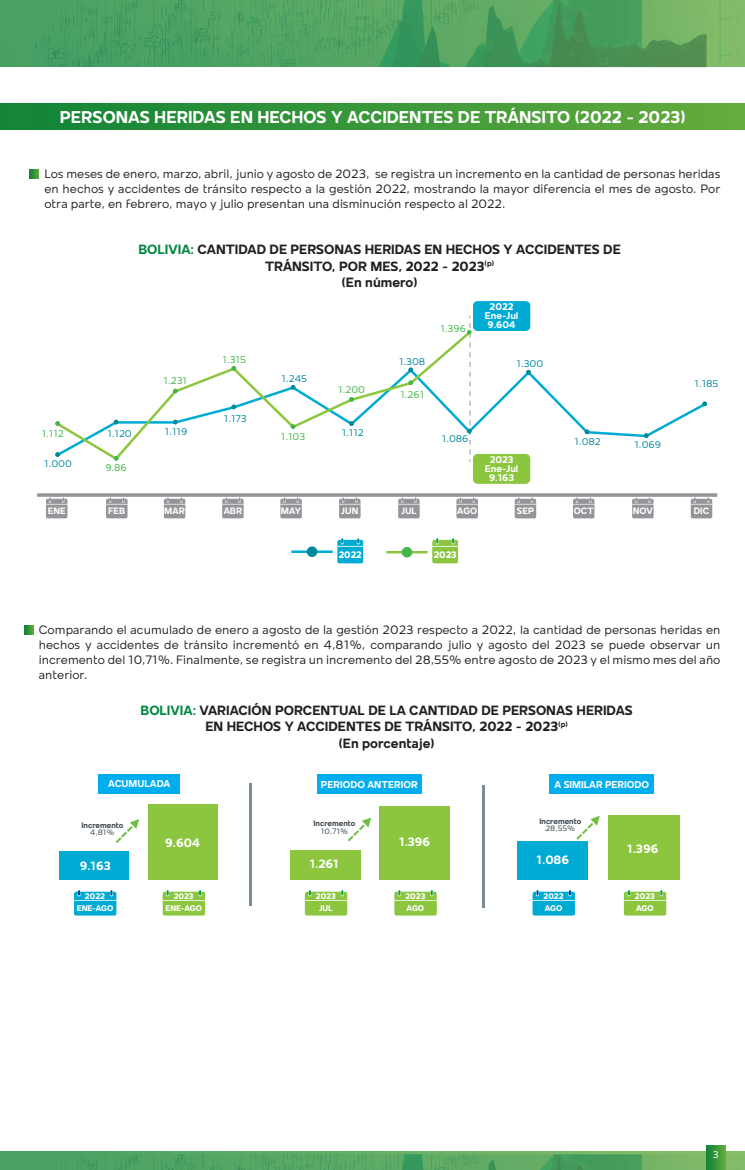
<style>
.page{position:relative;width:745px;height:1170px;background:#fff}
.page>*{position:absolute;margin:0;border:0;box-sizing:border-box;transform-origin:0 0}
.t1{font:700 17.5px "Mollen";color:#fff}
.t2{font:700 13.75px/16.5px "Mollen";color:#231f20;text-align:center}
.t3{font:12.5px/15px "Mollen";color:#231f20;text-align:justify}
.t4{font:700 12.38px "Mollen";color:#fff}
.t5{font:700 10.25px "Mollen";color:#fff}
.t6{font:10px "Mollen";letter-spacing:-.005em;color:#00899a}
.t7{font:10px "Mollen";letter-spacing:-.005em;color:#42b649}
.t8{font:700 10px/8.8px "Mollen";color:#fff;text-align:center}
.t9{font:10px "Mollen";color:#fff}
.t10{font:800 9.62px "Mollen";color:#fff}
.t11{font:700 9.5px "Mollen";color:#fff}
.t12{font:800 8.38px "Mollen";color:#fff}
.t13{font:700 8px "Mollen";color:#3d474e}
.t14{font:8px "Mollen";color:#3d474e}
.s1{color:#008741}
</style>
<div class="page">
<img style="left:0;top:67px;width:744px;height:1084px">
<svg style="left:0;top:0;width:744px;height:67px;background:#4fa160"></svg>
<svg style="left:0;top:1151px;width:744px;height:18px;background:#58a763"></svg>
<div style="left:705px;top:1145px;width:20px;height:24px;background:linear-gradient(to right,#0a8036,#5aa63c)"></div>
<div style="left:0;top:104px;width:744px;height:25px;background:linear-gradient(to right,#0f8336,#65ac3d)"></div>
<svg style="left:24px;top:625px;width:9px;height:9px"></svg>
<div style="left:59px;top:851px;width:70px;height:28px;background:#00abd3"></div>
<div style="left:148px;top:804px;width:69px;height:75px;background:#8bc63e"></div>
<div style="left:290px;top:849px;width:70px;height:30px;background:#8bc63e"></div>
<div style="left:608px;top:815px;width:71px;height:64px;background:#8bc63e"></div>
<div style="left:379px;top:805px;width:70px;height:74px;background:#8bc63e"></div>
<div style="left:517px;top:841px;width:70px;height:38px;background:#00abd3"></div>
<hr style="left:249px;top:783px;width:2px;height:123px;background:#7b8c95">
<hr style="left:482px;top:785px;width:3px;height:122px;background:#7b8c95">
<svg style="left:347px;top:817px;width:24px;height:24px"></svg>
<svg style="left:576px;top:815px;width:23px;height:24px"></svg>
<svg style="left:116px;top:819px;width:23px;height:24px"></svg>
<div style="left:98px;top:774px;width:82px;height:19px;background:#00aeef"></div>
<div style="left:317px;top:774px;width:104px;height:19px;background:#00aeef"></div>
<div style="left:549px;top:774px;width:104px;height:19px;background:#00aeef"></div>
<svg style="left:162px;top:890px;width:43px;height:25px"></svg>
<svg style="left:305px;top:890px;width:42px;height:25px"></svg>
<svg style="left:394px;top:890px;width:42px;height:25px"></svg>
<svg style="left:74px;top:890px;width:42px;height:25px"></svg>
<svg style="left:623px;top:890px;width:42px;height:25px"></svg>
<svg style="left:532px;top:890px;width:42px;height:25px"></svg>
<svg style="left:30px;top:170px;width:9px;height:8px"></svg>
<div style="left:472px;top:301px;width:58px;height:30px;background:#00abd3;border-radius:5px"></div>
<div style="left:472px;top:454px;width:58px;height:30px;background:#8bc63e;border-radius:5px"></div>
<hr style="left:386px;top:551px;width:41px;height:2px;background:#8bc63e">
<div style="left:401px;top:547px;width:11px;height:10px;background:#42b649;border-radius:50%"></div>
<hr style="left:291px;top:550px;width:41px;height:3px;background:#00abd3">
<div style="left:306px;top:546px;width:11px;height:11px;background:#00899a;border-radius:50%"></div>
<svg style="left:432px;top:538px;width:26px;height:25px"></svg>
<svg style="left:337px;top:538px;width:26px;height:25px"></svg>
<svg style="left:37px;top:493px;width:679px;height:4px;background:#9fa0a3"></svg>
<svg style="left:46px;top:497px;width:21px;height:21px"></svg>
<svg style="left:106px;top:497px;width:21px;height:21px"></svg>
<svg style="left:164px;top:497px;width:21px;height:21px"></svg>
<svg style="left:222px;top:497px;width:21px;height:21px"></svg>
<svg style="left:280px;top:497px;width:21px;height:21px"></svg>
<svg style="left:339px;top:497px;width:21px;height:21px"></svg>
<svg style="left:398px;top:497px;width:21px;height:21px"></svg>
<svg style="left:456px;top:497px;width:21px;height:21px"></svg>
<svg style="left:514px;top:497px;width:22px;height:21px"></svg>
<svg style="left:572px;top:497px;width:22px;height:21px"></svg>
<svg style="left:631px;top:497px;width:22px;height:21px"></svg>
<svg style="left:690px;top:497px;width:21px;height:21px"></svg>
<svg style="left:473px;top:367px;width:234px;height:91px"></svg>
<svg style="left:526px;top:370px;width:4px;height:4px"></svg>
<svg style="left:584px;top:429px;width:5px;height:5px"></svg>
<svg style="left:643px;top:433px;width:5px;height:5px"></svg>
<svg style="left:702px;top:401px;width:4px;height:5px"></svg>
<svg style="left:54px;top:328px;width:419px;height:134px"></svg>
<svg style="left:55px;top:421px;width:5px;height:5px"></svg>
<svg style="left:114px;top:456px;width:4px;height:4px"></svg>
<svg style="left:173px;top:389px;width:4px;height:4px"></svg>
<svg style="left:231px;top:366px;width:5px;height:4px"></svg>
<svg style="left:290px;top:424px;width:5px;height:5px"></svg>
<svg style="left:349px;top:397px;width:4px;height:4px"></svg>
<svg style="left:408px;top:380px;width:5px;height:5px"></svg>
<svg style="left:466px;top:315px;width:5px;height:147px"></svg>
<h1 class="t1" style="left:60px;top:107px;width:627px">PERSONAS HERIDAS EN HECHOS Y ACCIDENTES DE TRÁNSITO (2022 - 2023)</h1>
<p class="t3" style="left:44px;top:166px;width:677px">Los meses de enero, marzo, abril, junio y agosto de 2023, se registra un incremento en la cantidad de personas heridas en hechos y accidentes de tránsito respecto a la gestión 2022, mostrando la mayor diferencia el mes de agosto. Por otra parte, en febrero, mayo y julio presentan una disminución respecto al 2022.</p>
<p class="t2" style="left:138px;top:241px;width:483px"><span class="s1">BOLIVIA:</span> CANTIDAD DE PERSONAS HERIDAS EN HECHOS Y ACCIDENTES DE<br>TRÁNSITO, POR MES, 2022 - 2023<sup>(p)<br></sup>(En número)</p>
<p class="t8" style="left:484px;top:302px;width:35px">2022<br>Ene-Jul<br>9.604</p>
<p class="t7" style="left:440px;top:323px;width:27px">1.396</p>
<p class="t7" style="left:42px;top:428px;width:24px">1.112</p>
<p class="t6" style="left:44px;top:458px;width:29px">1.000</p>
<p class="t7" style="left:163px;top:375px;width:25px">1.231</p>
<p class="t6" style="left:107px;top:428px;width:26px">1.120</p>
<p class="t6" style="left:165px;top:426px;width:24px">1.119</p>
<p class="t7" style="left:105px;top:462px;width:23px">9.86</p>
<p class="t7" style="left:222px;top:353px;width:25px">1.315</p>
<p class="t6" style="left:224px;top:412px;width:24px">1.173</p>
<p class="t6" style="left:281px;top:373px;width:27px">1.245</p>
<p class="t7" style="left:281px;top:430px;width:26px">1.103</p>
<p class="t7" style="left:338px;top:384px;width:28px">1.200</p>
<p class="t6" style="left:341px;top:427px;width:24px">1.112</p>
<p class="t6" style="left:399px;top:356px;width:28px">1.308</p>
<p class="t7" style="left:400px;top:389px;width:25px">1.261</p>
<p class="t6" style="left:516px;top:357px;width:28px">1.300</p>
<p class="t6" style="left:441px;top:432px;width:28px">1.086</p>
<p class="t8" style="left:484px;top:455px;width:35px">2023<br>Ene-Jul<br>9.163</p>
<p class="t6" style="left:574px;top:435px;width:28px">1.082</p>
<p class="t6" style="left:634px;top:439px;width:28px">1.069</p>
<p class="t6" style="left:694px;top:378px;width:26px">1.185</p>
<p class="t11" style="left:48px;top:505px;width:19px">ENE</p>
<p class="t11" style="left:108px;top:505px;width:19px">FEB</p>
<p class="t11" style="left:164px;top:505px;width:22px">MAR</p>
<p class="t11" style="left:223px;top:505px;width:20px">ABR</p>
<p class="t11" style="left:281px;top:505px;width:22px">MAY</p>
<p class="t11" style="left:341px;top:505px;width:19px">JUN</p>
<p class="t11" style="left:401px;top:505px;width:17px">JUL</p>
<p class="t11" style="left:457px;top:505px;width:21px">AGO</p>
<p class="t11" style="left:516px;top:505px;width:19px">SEP</p>
<p class="t11" style="left:573px;top:505px;width:21px">OCT</p>
<p class="t11" style="left:632px;top:505px;width:22px">NOV</p>
<p class="t11" style="left:693px;top:505px;width:17px">DIC</p>
<p class="t10" style="left:338px;top:549px;width:25px">2022</p>
<p class="t10" style="left:433px;top:549px;width:24px">2023</p>
<p class="t3" style="left:39px;top:622px;width:682px">Comparando el acumulado de enero a agosto de la gestión 2023 respecto a 2022, la cantidad de personas heridas en hechos y accidentes de tránsito incrementó en 4,81%, comparando julio y agosto del 2023 se puede observar un incremento del 10,71%. Finalmente, se registra un incremento del 28,55% entre agosto de 2023 y el mismo mes del año anterior.</p>
<p class="t2" style="left:140px;top:701px;width:493px"><span class="s1">BOLIVIA:</span> VARIACIÓN PORCENTUAL DE LA CANTIDAD DE PERSONAS HERIDAS<br>EN HECHOS Y ACCIDENTES DE TRÁNSITO, 2022 - 2023<sup>(p)<br></sup>(En porcentaje)</p>
<p class="t5" style="left:108px;top:777px;width:64px">ACUMULADA</p>
<p class="t5" style="left:321px;top:778px;width:98px">PERIODO ANTERIOR</p>
<p class="t5" style="left:554px;top:778px;width:96px">A SIMILAR PERIODO</p>
<p class="t13" style="left:81px;top:820px;width:43px">Incremento</p>
<p class="t14" style="left:90px;top:828px;width:26px">4,81%</p>
<p class="t4" style="left:165px;top:835px;width:36px">9.604</p>
<p class="t13" style="left:313px;top:819px;width:43px">Incremento</p>
<p class="t14" style="left:321px;top:826px;width:29px">10,71%</p>
<p class="t4" style="left:399px;top:835px;width:33px">1.396</p>
<p class="t13" style="left:539px;top:816px;width:43px">Incremento</p>
<p class="t14" style="left:545px;top:823px;width:31px">28,55%</p>
<p class="t4" style="left:627px;top:841px;width:33px">1.396</p>
<p class="t4" style="left:80px;top:858px;width:33px">9.163</p>
<p class="t4" style="left:309px;top:857px;width:31px">1.261</p>
<p class="t4" style="left:536px;top:852px;width:34px">1.086</p>
<p class="t12" style="left:85px;top:891px;width:22px">2022</p>
<p class="t12" style="left:173px;top:891px;width:21px">2023</p>
<p class="t12" style="left:316px;top:891px;width:21px">2023</p>
<p class="t12" style="left:405px;top:891px;width:21px">2023</p>
<p class="t12" style="left:543px;top:891px;width:22px">2022</p>
<p class="t12" style="left:634px;top:891px;width:21px">2023</p>
<p class="t12" style="left:77px;top:903px;width:38px">ENE-AGO</p>
<p class="t12" style="left:165px;top:903px;width:38px">ENE-AGO</p>
<p class="t12" style="left:319px;top:903px;width:15px">JUL</p>
<p class="t12" style="left:406px;top:903px;width:19px">AGO</p>
<p class="t12" style="left:544px;top:903px;width:19px">AGO</p>
<p class="t12" style="left:635px;top:903px;width:19px">AGO</p>
<p class="t9" style="left:712px;top:1148px;width:7px">3</p>
</div>
